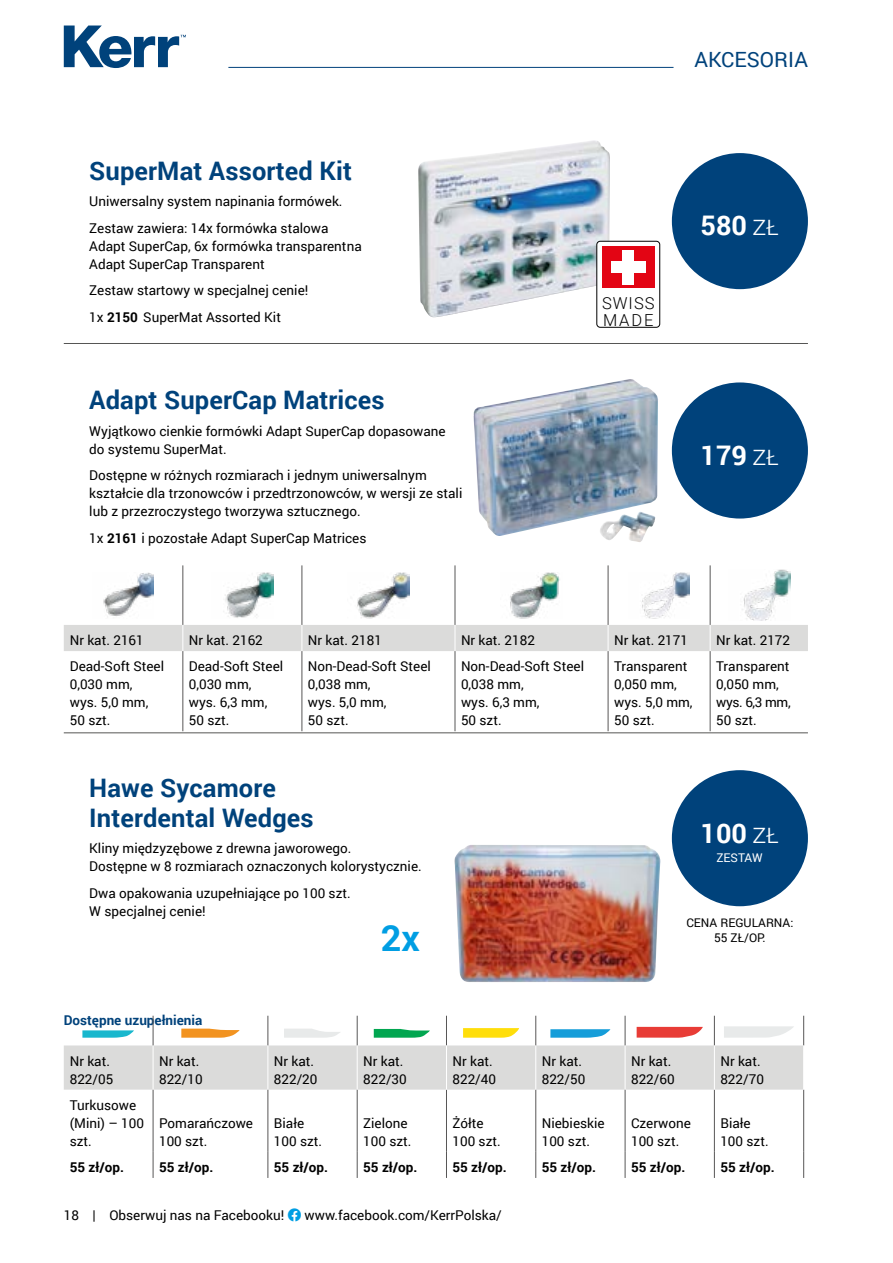
<style>
.page{position:relative;width:893px;height:1263px;background:#fff}
.page>*{position:absolute;margin:0;border:0;box-sizing:border-box;transform-origin:0 0}
.t1{font:700 36px "Roboto";color:#009ee3}
.t2{font:700 27px "Roboto";color:#fff}
.t3{font:700 25.5px/30px "Roboto";letter-spacing:.005em;color:#00427b}
.t4{font:21px "Roboto";color:#00427b}
.t5{font:300 16.5px/16.6px "Roboto";letter-spacing:.06em;color:#000}
.t6{font:13.5px/18px "Roboto";color:#000}
.t7{font:700 13.5px "Roboto";color:#000}
.t8{font:700 13.5px "Roboto";color:#00427b}
.t9{font:12px/15px "Roboto";color:#000;text-align:center}
.t10{font:12px "Roboto";color:#fff}
.s1{font-weight:700}
.s2{font-weight:300}
</style>
<div class="page">
<hr style="left:64px;top:732px;width:744px;height:1px;background:#565655">
<hr style="left:64px;top:343px;width:744px;height:1px;background:#565655">
<div style="left:672px;top:153px;width:136px;height:136px;background:#00427b;border-radius:50%"></div>
<div style="left:672px;top:382px;width:136px;height:136px;background:#00427b;border-radius:50%"></div>
<div style="left:672px;top:770px;width:136px;height:136px;background:#00427b;border-radius:50%"></div>
<img style="left:418px;top:140px;width:192px;height:177px">
<div style="left:597px;top:241px;width:63px;height:86px;background:#fff;border-radius:3px"></div>
<div style="left:597px;top:241px;width:63px;height:86px;border:1px solid #000;border-radius:3px"></div>
<div style="left:602px;top:246px;width:53px;height:42px;background:#e30514"></div>
<div style="left:622px;top:250px;width:12px;height:34px;background:#fff"></div>
<div style="left:611px;top:261px;width:35px;height:12px;background:#fff"></div>
<img style="left:455px;top:845px;width:205px;height:137px">
<img style="left:473px;top:379px;width:185px;height:163px">
<hr style="left:182px;top:565px;width:1px;height:60px;background:#585757">
<hr style="left:302px;top:565px;width:1px;height:60px;background:#585757">
<hr style="left:455px;top:565px;width:1px;height:60px;background:#585757">
<hr style="left:608px;top:565px;width:1px;height:60px;background:#585757">
<hr style="left:710px;top:565px;width:1px;height:60px;background:#585757">
<hr style="left:182px;top:651px;width:1px;height:80px;background:#585757">
<hr style="left:302px;top:651px;width:1px;height:80px;background:#585757">
<hr style="left:455px;top:651px;width:1px;height:80px;background:#585757">
<hr style="left:608px;top:651px;width:1px;height:80px;background:#585757">
<hr style="left:710px;top:651px;width:1px;height:80px;background:#585757">
<div style="left:64px;top:625px;width:744px;height:26px;background:#dbdbda"></div>
<img style="left:103px;top:572px;width:51px;height:45px">
<img style="left:223px;top:572px;width:50px;height:46px">
<img style="left:357px;top:572px;width:52px;height:46px">
<img style="left:510px;top:572px;width:50px;height:46px">
<img style="left:642px;top:572px;width:48px;height:46px">
<img style="left:742px;top:569px;width:48px;height:51px">
<hr style="left:153px;top:1090px;width:1px;height:62px;background:#585757">
<hr style="left:267px;top:1090px;width:1px;height:62px;background:#585757">
<hr style="left:357px;top:1090px;width:1px;height:62px;background:#585757">
<hr style="left:446px;top:1090px;width:1px;height:62px;background:#585757">
<hr style="left:535px;top:1090px;width:1px;height:62px;background:#585757">
<hr style="left:625px;top:1090px;width:1px;height:62px;background:#585757">
<hr style="left:714px;top:1090px;width:1px;height:62px;background:#585757">
<hr style="left:803px;top:1090px;width:1px;height:62px;background:#585757">
<svg style="left:153px;top:1152px;width:1px;height:26px"></svg>
<svg style="left:267px;top:1152px;width:1px;height:26px"></svg>
<svg style="left:357px;top:1152px;width:1px;height:26px"></svg>
<svg style="left:446px;top:1152px;width:1px;height:26px"></svg>
<svg style="left:535px;top:1152px;width:1px;height:26px"></svg>
<svg style="left:625px;top:1152px;width:1px;height:26px"></svg>
<svg style="left:714px;top:1152px;width:1px;height:26px"></svg>
<svg style="left:803px;top:1152px;width:1px;height:26px"></svg>
<svg style="left:64px;top:1016px;width:740px;height:74px"></svg>
<svg style="left:64px;top:26px;width:122px;height:42px"></svg>
<hr style="left:228px;top:67px;width:445px;height:1px;background:#00427b">
<h3 class="t3" style="left:89px;top:155px;width:264px">SuperMat Assorted Kit</h3>
<p class="t6" style="left:89px;top:188px;width:255px;line-height:26.5px">Uniwersalny system napinania formówek.<br>Zestaw zawiera: 14x formówka stalowa</p>
<p class="t6" style="left:89px;top:236px;width:274px">Adapt SuperCap, 6x formówka transparentna<br>Adapt SuperCap Transparent</p>
<p class="t6" style="left:89px;top:277px;width:221px;line-height:26.5px">Zestaw startowy w specjalnej cenie!<br>1x <span class="s1">2150</span> SuperMat Assorted Kit</p>
<h3 class="t3" style="left:89px;top:384px;width:297px">Adapt SuperCap Matrices</h3>
<p class="t6" style="left:89px;top:421px;width:358px">Wyjątkowo cienkie formówki Adapt SuperCap dopasowane do systemu SuperMat.</p>
<p class="t6" style="left:89px;top:466px;width:375px">Dostępne w różnych rozmiarach i jednym uniwersalnym kształcie dla trzonowców i przedtrzonowców, w wersji ze stali lub z przezroczystego tworzywa sztucznego.</p>
<p class="t6" style="left:89px;top:528px;width:279px">1x <span class="s1">2161</span> i pozostałe Adapt SuperCap Matrices</p>
<h3 class="t4" style="left:694px;top:45px;width:115px">AKCESORIA</h3>
<p class="t5" style="left:602px;top:294px;width:54px">SWISS<br>MADE</p>
<h2 class="t2" style="left:700px;top:207px;width:74px">580 <span class="s2">zł</span></h2>
<h2 class="t2" style="left:700px;top:436px;width:74px">179 <span class="s2">zł</span></h2>
<p class="t6" style="left:70px;top:631px;width:76px">Nr kat. 2161</p>
<p class="t6" style="left:189px;top:631px;width:76px">Nr kat. 2162</p>
<p class="t6" style="left:308px;top:631px;width:76px">Nr kat. 2181</p>
<p class="t6" style="left:461px;top:631px;width:76px">Nr kat. 2182</p>
<p class="t6" style="left:614px;top:631px;width:76px">Nr kat. 2171</p>
<p class="t6" style="left:716px;top:631px;width:76px">Nr kat. 2172</p>
<p class="t6" style="left:70px;top:657px;width:96px">Dead-Soft Steel<br>0,030 mm,<br>wys. 5,0 mm,<br>50 szt.</p>
<p class="t6" style="left:189px;top:657px;width:96px">Dead-Soft Steel<br>0,030 mm,<br>wys. 6,3 mm,<br>50 szt.</p>
<p class="t6" style="left:308px;top:657px;width:125px">Non-Dead-Soft Steel<br>0,038 mm,<br>wys. 5,0 mm,<br>50 szt.</p>
<p class="t6" style="left:461px;top:657px;width:125px">Non-Dead-Soft Steel<br>0,038 mm,<br>wys. 6,3 mm,<br>50 szt.</p>
<p class="t6" style="left:614px;top:657px;width:80px">Transparent<br>0,050 mm, wys. 5,0 mm,<br>50 szt.</p>
<p class="t6" style="left:716px;top:657px;width:76px">Transparent<br>0,050 mm, wys. 6,3 mm,<br>50 szt.</p>
<h3 class="t3" style="left:89px;top:772px;width:226px">Hawe Sycamore<br>Interdental Wedges</h3>
<p class="t6" style="left:89px;top:839px;width:334px">Kliny międzyzębowe z drewna jaworowego.<br>Dostępne w 8 rozmiarach oznaczonych kolorystycznie.</p>
<p class="t6" style="left:89px;top:883px;width:263px">Dwa opakowania uzupełniające po 100 szt.<br>W specjalnej cenie!</p>
<h2 class="t2" style="left:700px;top:814px;width:74px">100 <span class="s2">zł</span></h2>
<p class="t10" style="left:716px;top:849px;width:48px">ZESTAW</p>
<h1 class="t1" style="left:381px;top:913px;width:41px">2x</h1>
<p class="t9" style="left:686px;top:915px;width:109px">CENA REGULARNA:<br>55 ZŁ/OP.</p>
<p class="t8" style="left:64px;top:1011px;width:140px">Dostępne uzupełnienia</p>
<p class="t6" style="left:70px;top:1051px;width:45px">Nr kat.<br>822/05</p>
<p class="t6" style="left:159px;top:1051px;width:45px">Nr kat.<br>822/10</p>
<p class="t6" style="left:274px;top:1051px;width:45px">Nr kat.<br>822/20</p>
<p class="t6" style="left:363px;top:1051px;width:45px">Nr kat.<br>822/30</p>
<p class="t6" style="left:452px;top:1051px;width:45px">Nr kat.<br>822/40</p>
<p class="t6" style="left:542px;top:1051px;width:45px">Nr kat.<br>822/50</p>
<p class="t6" style="left:631px;top:1051px;width:45px">Nr kat.<br>822/60</p>
<p class="t6" style="left:720px;top:1051px;width:45px">Nr kat.<br>822/70</p>
<p class="t6" style="left:70px;top:1095px;width:76px">Turkusowe (Mini) – 100 szt.</p>
<p class="t6" style="left:159px;top:1113px;width:96px">Pomarańczowe<br>100 szt.</p>
<p class="t6" style="left:274px;top:1113px;width:50px">Białe<br>100 szt.</p>
<p class="t6" style="left:363px;top:1113px;width:50px">Zielone<br>100 szt.</p>
<p class="t6" style="left:452px;top:1113px;width:50px">Żółte<br>100 szt.</p>
<p class="t6" style="left:542px;top:1113px;width:64px">Niebieskie<br>100 szt.</p>
<p class="t6" style="left:631px;top:1113px;width:61px">Czerwone<br>100 szt.</p>
<p class="t6" style="left:720px;top:1113px;width:50px">Białe<br>100 szt.</p>
<p class="t7" style="left:70px;top:1157px;width:56px">55 zł/op.</p>
<p class="t7" style="left:159px;top:1157px;width:56px">55 zł/op.</p>
<p class="t7" style="left:274px;top:1157px;width:56px">55 zł/op.</p>
<p class="t7" style="left:363px;top:1157px;width:56px">55 zł/op.</p>
<p class="t7" style="left:452px;top:1157px;width:56px">55 zł/op.</p>
<p class="t7" style="left:542px;top:1157px;width:56px">55 zł/op.</p>
<p class="t7" style="left:631px;top:1157px;width:56px">55 zł/op.</p>
<p class="t7" style="left:720px;top:1157px;width:56px">55 zł/op.</p>
<p class="t6" style="left:64px;top:1206px;width:222px">18 | Obserwuj nas na Facebooku!</p>
<p class="t6" style="left:305px;top:1206px;width:199px">www.facebook.com/KerrPolska/</p>
</div>
